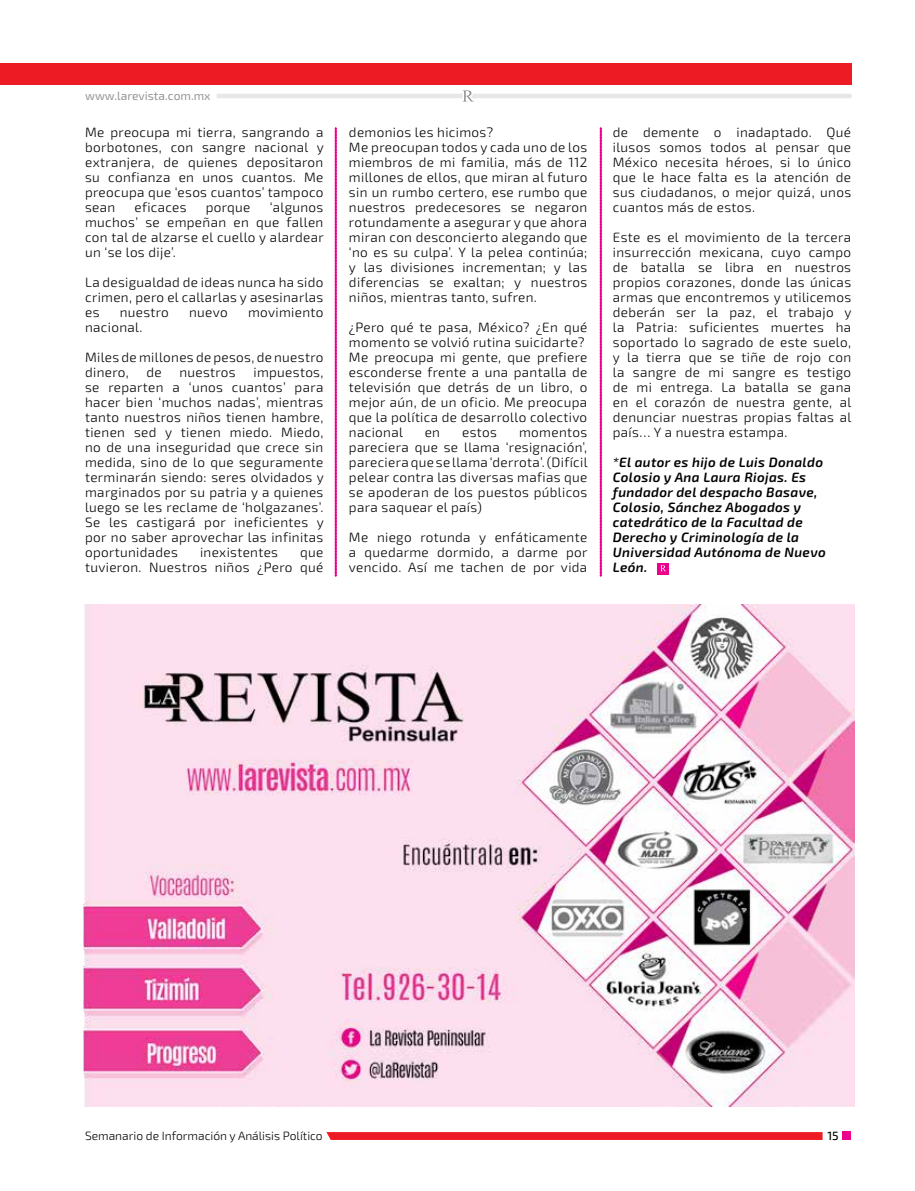
<style>
.page{position:relative;width:915px;height:1191px;background:#fff}
.page>*{position:absolute;margin:0;border:0;box-sizing:border-box;transform-origin:0 0}
.t1{font:300 13.5px/15px "Exo 2";letter-spacing:.025em;color:#000;text-align:justify}
.t2{font:italic 600 13.5px/15px "Exo 2";letter-spacing:.025em;color:#000}
.t3{font:300 12px "Exo 2";color:#000}
.t4{font:12px "Exo 2";color:#939598}
.t5{font:500 12px "Exo 2";color:#000}
</style>
<div class="page">
<hr style="left:474px;top:94px;width:377px;height:4px;background:#e6e7e8">
<hr style="left:216px;top:94px;width:258px;height:4px;background:#e6e7e8">
<svg style="left:462px;top:90px;width:12px;height:12px"></svg>
<svg style="left:335px;top:127px;width:1px;height:449px"></svg>
<svg style="left:599px;top:127px;width:2px;height:449px"></svg>
<div style="left:657px;top:563px;width:11px;height:11px;background:#ec008c"></div>
<svg style="left:660px;top:565px;width:6px;height:6px"></svg>
<div style="left:842px;top:1131px;width:8px;height:9px;background:#ec008c"></div>
<svg style="left:326px;top:1132px;width:496px;height:8px;background:#ed1f27"></svg>
<div style="left:0;top:64px;width:850px;height:21px;background:#ed1b23"></div>
<img style="left:84px;top:604px;width:769px;height:502px">
<p class="t4" style="left:85px;top:89px;width:127px">www.larevista.com.mx</p>
<p class="t1" style="left:85px;top:125px;width:240px">Me preocupa mi tierra, sangrando a borbotones, con sangre nacional y extranjera, de quienes depositaron su confianza en unos cuantos. Me preocupa que ‘esos cuantos’ tampoco sean</p>
<p class="t1" style="left:85px;top:200px;width:240px;text-indent:184px">‘algunos muchos’ se empeñan en que fallen con tal de alzarse el cuello y alardear un ‘se los dije’.</p>
<p class="t1" style="left:85px;top:275px;width:240px">La desigualdad de ideas nunca ha sido crimen, pero el callarlas y asesinarlas es</p>
<p class="t1" style="left:134px;top:200px;width:54px">eficaces</p>
<p class="t1" style="left:206px;top:200px;width:46px">porque</p>
<p class="t1" style="left:120px;top:305px;width:51px">nuestro</p>
<p class="t1" style="left:189px;top:305px;width:40px">nuevo</p>
<p class="t1" style="left:248px;top:305px;width:77px">movimiento</p>
<p class="t1" style="left:85px;top:320px;width:59px">nacional.</p>
<p class="t1" style="left:85px;top:350px;width:240px">Miles de millones de pesos, de nuestro dinero,</p>
<p class="t1" style="left:146px;top:365px;width:17px">de</p>
<p class="t1" style="left:179px;top:365px;width:58px">nuestros</p>
<p class="t1" style="left:85px;top:365px;width:240px;text-indent:168px">impuestos, se reparten a ‘unos cuantos’ para hacer bien ‘muchos nadas’, mientras tanto nuestros niños tienen hambre, tienen sed y tienen miedo. Miedo, no de una inseguridad que crece sin medida, sino de lo que seguramente terminarán siendo: seres olvidados y marginados por su patria y a quienes luego se les reclame de ‘holgazanes’.<br>Se les castigará por ineficientes y por no saber aprovechar las infinitas oportunidades</p>
<p class="t1" style="left:200px;top:545px;width:79px">inexistentes</p>
<p class="t1" style="left:85px;top:545px;width:240px;text-align:right">que<br>tuvieron. Nuestros niños ¿Pero qué</p>
<p class="t1" style="left:349px;top:125px;width:240px;text-align:left">demonios les hicimos?<br>Me preocupan todos y cada uno de los miembros de mi familia, más de 112 millones de ellos, que miran al futuro sin un rumbo certero, ese rumbo que nuestros predecesores se negaron rotundamente a asegurar y que ahora miran con desconcierto alegando que ‘no es su culpa’. Y la pelea continúa; y las divisiones incrementan; y las diferencias se exaltan; y nuestros niños, mientras tanto, sufren.</p>
<p class="t1" style="left:349px;top:320px;width:240px;text-align:left">¿Pero qué te pasa, México? ¿En qué momento se volvió rutina suicidarte?<br>Me preocupa mi gente, que prefiere esconderse frente a una pantalla de televisión que detrás de un libro, o mejor aún, de un oficio. Me preocupa que la política de desarrollo colectivo nacional</p>
<p class="t1" style="left:349px;top:425px;width:240px;text-indent:170px">momentos pareciera que se llama ‘resignación’, pareciera que se llama ‘derrota’. (Difícil pelear contra las diversas mafias que se apoderan de los puestos públicos para saquear el país)</p>
<p class="t1" style="left:349px;top:530px;width:240px">Me niego rotunda y enfáticamente a quedarme dormido, a darme por vencido. Así me tachen de por vida</p>
<p class="t1" style="left:424px;top:425px;width:17px">en</p>
<p class="t1" style="left:462px;top:425px;width:36px">estos</p>
<p class="t1" style="left:612px;top:125px;width:240px">de demente o inadaptado. Qué ilusos somos todos al pensar que México necesita héroes, si lo único que le hace falta es la atención de sus ciudadanos, o mejor quizá, unos cuantos más de estos.</p>
<p class="t1" style="left:612px;top:230px;width:240px">Este es el movimiento de la tercera insurrección mexicana, cuyo campo de batalla se libra en nuestros propios corazones, donde las únicas armas que encontremos y utilicemos deberán ser la paz, el trabajo y la Patria: suficientes muertes ha soportado lo sagrado de este suelo, y la tierra que se tiñe de rojo con la sangre de mi sangre es testigo de mi entrega. La batalla se gana en el corazón de nuestra gente, al denunciar nuestras propias faltas al país… Y a nuestra estampa.</p>
<p class="t2" style="left:612px;top:455px;width:214px">*El autor es hijo de Luis Donaldo<br>Colosio y Ana Laura Riojas. Es fundador del despacho Basave,<br>Colosio, Sánchez Abogados y catedrático de la Facultad de<br>Derecho y Criminología de la<br>Universidad Autónoma de Nuevo<br>León.</p>
<p class="t3" style="left:85px;top:1128px;width:239px">Semanario de Información y Análisis Político</p>
<p class="t5" style="left:827px;top:1128px;width:13px">15</p>
</div>
